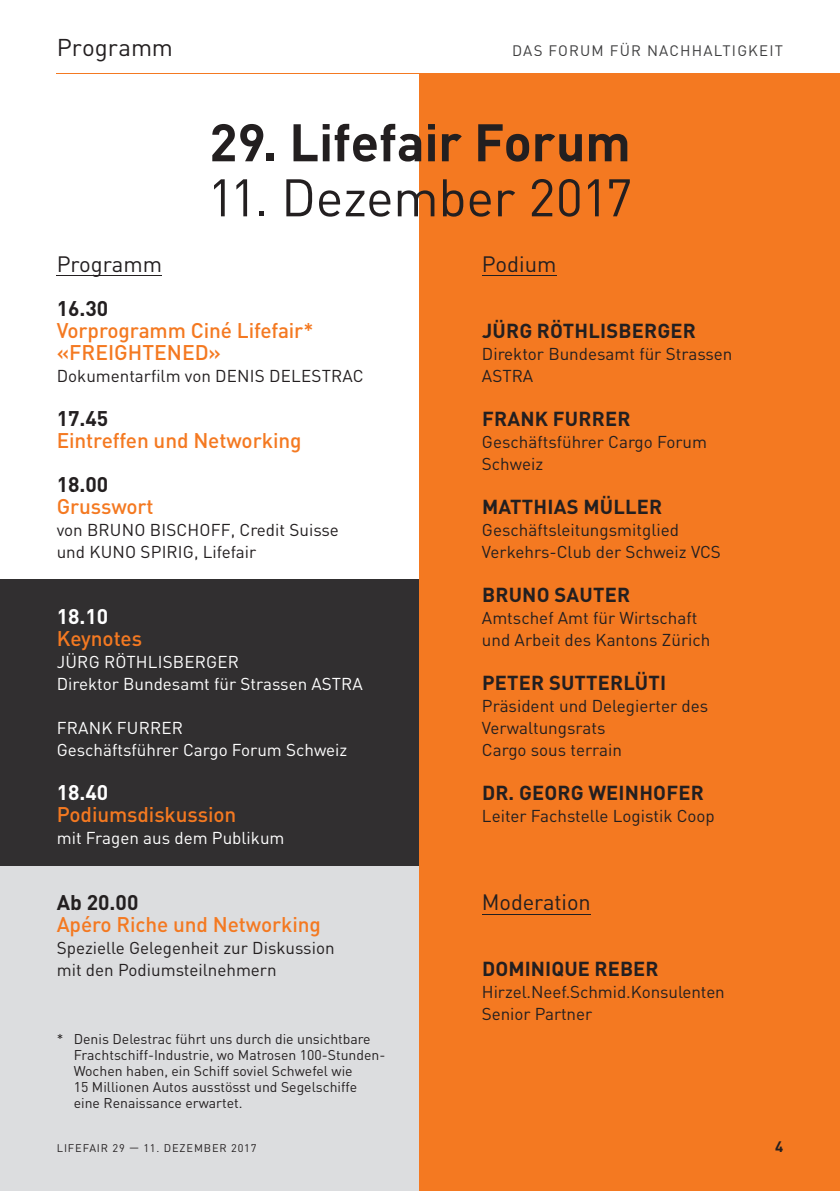
<style>
.page{position:relative;width:840px;height:1191px;background:#fff}
.page>*{position:absolute;margin:0;border:0;box-sizing:border-box;transform-origin:0 0}
.t1{font:700 52px "DIN Pro";letter-spacing:-.005em;color:#231f20}
.t2{font:52px "DIN Pro";letter-spacing:-.01em;color:#231f20}
.t3{font:24px "DIN Pro";color:#231f20}
.t4{font:22px "DIN Pro";letter-spacing:-.005em;color:#231f20}
.t5{font:500 21px/22.2px "DIN Pro";letter-spacing:-.005em;color:#f47921}
.t6{font:700 21px "DIN Pro";color:#231f20}
.t7{font:700 21px "DIN Pro";color:#fff}
.t8{font:700 20px "DIN Pro";letter-spacing:.01em;color:#231f20}
.t9{font:17px/22px "DIN Pro";color:#231f20}
.t10{font:17px/22px "DIN Pro";color:#fff}
.t11{font:15px "DIN Pro";letter-spacing:.08em;color:#3e3e3f}
.t12{font:700 15px "DIN Pro";color:#231f20}
.t13{font:14px/16px "DIN Pro";color:#231f20}
.t14{font:11px "DIN Pro";letter-spacing:.08em;color:#231f20}
</style>
<div class="page">
<div style="left:0;top:836px;width:419px;height:355px;background:#dcdddf"></div>
<div style="left:0;top:580px;width:419px;height:286px;background:#312f30"></div>
<div style="left:419px;top:73px;width:420px;height:1118px;background:#f47921"></div>
<hr style="left:57px;top:275px;width:105px;height:1px;background:#231f20">
<hr style="left:481px;top:275px;width:75px;height:1px;background:#231f20">
<hr style="left:481px;top:913px;width:109px;height:1px;background:#231f20">
<hr style="left:57px;top:73px;width:725px;height:1px;background:#f47921">
<h2 class="t3" style="left:57px;top:31px;width:118px">Programm</h2>
<p class="t11" style="left:512px;top:40px;width:272px">DAS FORUM FÜR NACHHALTIGKEIT</p>
<h1 class="t1" style="left:209px;top:107px;width:423px">29. Lifefair Forum</h1>
<h1 class="t2" style="left:207px;top:162px;width:426px">11. Dezember 2017</h1>
<p class="t4" style="left:57px;top:249px;width:107px">Programm</p>
<p class="t6" style="left:57px;top:294px;width:53px">16.30</p>
<p class="t5" style="left:57px;top:318px;width:258px">Vorprogramm Ciné Lifefair* «FREIGHTENED»</p>
<p class="t9" style="left:57px;top:364px;width:308px">Dokumentarfilm von DENIS DELESTRAC</p>
<p class="t6" style="left:57px;top:404px;width:53px">17.45</p>
<p class="t5" style="left:57px;top:428px;width:246px">Eintreffen und Networking</p>
<p class="t6" style="left:57px;top:470px;width:53px">18.00</p>
<p class="t5" style="left:57px;top:494px;width:98px">Grusswort</p>
<p class="t9" style="left:57px;top:518px;width:283px">von BRUNO BISCHOFF, Credit Suisse und KUNO SPIRIG, Lifefair</p>
<p class="t7" style="left:57px;top:602px;width:53px">18.10</p>
<p class="t5" style="left:57px;top:626px;width:87px">Keynotes</p>
<p class="t10" style="left:57px;top:650px;width:307px">JÜRG RÖTHLISBERGER<br>Direktor Bundesamt für Strassen ASTRA</p>
<p class="t10" style="left:57px;top:716px;width:292px">FRANK FURRER<br>Geschäftsführer Cargo Forum Schweiz</p>
<p class="t7" style="left:57px;top:778px;width:53px">18.40</p>
<p class="t5" style="left:57px;top:802px;width:181px">Podiumsdiskussion</p>
<p class="t10" style="left:57px;top:826px;width:229px">mit Fragen aus dem Publikum</p>
<p class="t6" style="left:57px;top:888px;width:83px">Ab 20.00</p>
<p class="t5" style="left:57px;top:912px;width:265px">Apéro Riche und Networking</p>
<p class="t9" style="left:57px;top:936px;width:279px">Spezielle Gelegenheit zur Diskussion mit den Podiumsteilnehmern</p>
<p class="t13" style="left:74px;top:1030px;width:313px;text-indent:-17px">* Denis Delestrac führt uns durch die unsichtbare Frachtschiff-Industrie, wo Matrosen 100-Stunden-Wochen haben, ein Schiff soviel Schwefel wie<br>15 Millionen Autos ausstösst und Segelschiffe eine Renaissance erwartet.</p>
<p class="t14" style="left:57px;top:1140px;width:201px">LIFEFAIR 29 — 11. DEZEMBER 2017</p>
<p class="t4" style="left:481px;top:249px;width:76px">Podium</p>
<p class="t8" style="left:482px;top:317px;width:215px">JÜRG RÖTHLISBERGER</p>
<p class="t9" style="left:481px;top:342px;width:252px">Direktor Bundesamt für Strassen<br>ASTRA</p>
<p class="t8" style="left:482px;top:405px;width:150px">FRANK FURRER</p>
<p class="t9" style="left:481px;top:430px;width:226px">Geschäftsführer Cargo Forum<br>Schweiz</p>
<p class="t8" style="left:482px;top:493px;width:182px">MATTHIAS MÜLLER</p>
<p class="t9" style="left:481px;top:518px;width:240px">Geschäftsleitungsmitglied<br>Verkehrs-Club der Schweiz VCS</p>
<p class="t8" style="left:482px;top:581px;width:149px">BRUNO SAUTER</p>
<p class="t9" style="left:481px;top:606px;width:230px">Amtschef Amt für Wirtschaft und Arbeit des Kantons Zürich</p>
<p class="t8" style="left:482px;top:669px;width:186px">PETER SUTTERLÜTI</p>
<p class="t9" style="left:481px;top:694px;width:228px">Präsident und Delegierter des<br>Verwaltungsrats<br>Cargo sous terrain</p>
<p class="t8" style="left:482px;top:779px;width:223px">DR. GEORG WEINHOFER</p>
<p class="t9" style="left:481px;top:804px;width:234px">Leiter Fachstelle Logistik Coop</p>
<p class="t4" style="left:481px;top:887px;width:110px">Moderation</p>
<p class="t8" style="left:482px;top:955px;width:178px">DOMINIQUE REBER</p>
<p class="t9" style="left:481px;top:980px;width:244px">Hirzel.Neef.Schmid.Konsulenten<br>Senior Partner</p>
<p class="t12" style="left:774px;top:1136px;width:10px">4</p>
</div>
